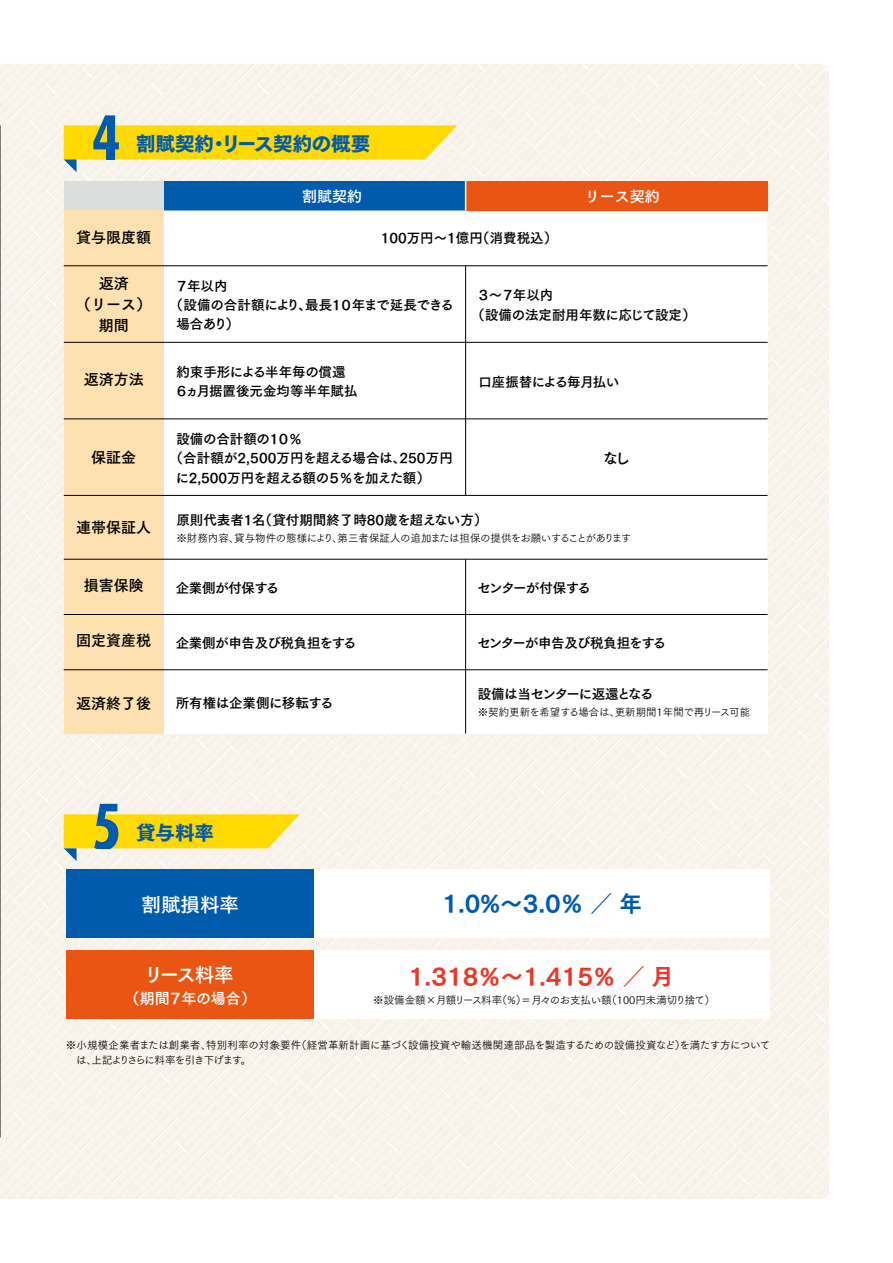
<style>
.page{position:relative;width:893px;height:1263px;background:#fff}
.page>*{position:absolute;margin:0;border:0;box-sizing:border-box;transform-origin:0 0}
.t1{font:700 condensed 60px "Futura";color:#005bac}
.t2{font:22.5px "Tsuku Go Pro E";color:#e83828}
.t3{font:22.5px "Tsuku Go Pro E";color:#005bac}
.t4{font:19.5px "Tsuku Go Pro H";color:#005bac}
.t5{font:19.5px "Tsuku Go Pro B";color:#fff}
.t6{font:15px/21px "Tsuku Go Pro B";color:#000;text-align:center}
.t7{font:15px "Tsuku Go Pro B";letter-spacing:-.02em;color:#fff}
.t8{font:15px "Tsuku Go Pro B";color:#fff}
.t9{font:13.5px/19.5px "Tsuku Go Pro B";letter-spacing:-.02em;color:#000}
.t10{font:13.5px/19.5px "Tsuku Go Pro B";color:#000}
.t11{font:13.5px "Tsuku Go Pro B";letter-spacing:-.075em;color:#000}
.t12{font:13.5px "Tsuku Go Pro B";letter-spacing:-.08em;color:#000}
.t13{font:13.5px "Tsuku Go Pro B";letter-spacing:.005em;color:#000}
.t14{font:13.5px "Tsuku Go Pro B";letter-spacing:-.085em;color:#000}
.t15{font:10.5px "Tsuku Go Pro R";letter-spacing:-.02em;color:#000}
.t16{font:10.5px "Tsuku Go Pro R";letter-spacing:.015em;color:#000}
.t17{font:10.5px "Tsuku Go Pro R";letter-spacing:-.11em;color:#000}
.t18{font:10.5px "Tsuku Go Pro R";letter-spacing:-.08em;color:#000}
.t19{font:10.5px "Tsuku Go Pro R";color:#000}
.t20{font:10.5px "Tsuku Go Pro R";letter-spacing:-.04em;color:#000}
.t21{font:10.5px "Tsuku Go Pro R";letter-spacing:-.075em;color:#000}
.s1{font-family:"Tsuku Go Pro R"}
</style>
<div class="page">
<div style="left:0;top:64px;width:829px;height:1135px;background:#f8f3ec"></div>
<div style="left:66px;top:870px;width:249px;height:68px;background:#005bac"></div>
<div style="left:315px;top:870px;width:455px;height:68px;background:#fff"></div>
<svg style="left:64px;top:125px;width:393px;height:47px"></svg>
<svg style="left:64px;top:814px;width:236px;height:47px"></svg>
<hr style="left:0;top:125px;width:1px;height:1012px;background:#000">
<div style="left:66px;top:950px;width:249px;height:68px;background:#ea5514"></div>
<div style="left:315px;top:950px;width:455px;height:68px;background:#fff"></div>
<div style="left:64px;top:342px;width:100px;height:77px;background:#fde1b0"></div>
<div style="left:64px;top:266px;width:100px;height:76px;background:#fde1b0"></div>
<div style="left:64px;top:181px;width:100px;height:29px;background:#dcdddd"></div>
<div style="left:164px;top:342px;width:302px;height:77px;background:#fff"></div>
<div style="left:164px;top:266px;width:302px;height:76px;background:#fff"></div>
<div style="left:64px;top:210px;width:100px;height:56px;background:#fde1b0"></div>
<div style="left:466px;top:342px;width:301px;height:77px;background:#fff"></div>
<div style="left:466px;top:266px;width:301px;height:76px;background:#fff"></div>
<hr style="left:64px;top:265px;width:703px;height:1px;background:#000">
<hr style="left:465px;top:266px;width:1px;height:153px;background:#000">
<svg style="left:164px;top:181px;width:603px;height:85px"></svg>
<hr style="left:64px;top:342px;width:703px;height:1px;background:#000">
<svg style="left:164px;top:496px;width:603px;height:63px"></svg>
<div style="left:466px;top:559px;width:301px;height:55px;background:#fff"></div>
<div style="left:164px;top:559px;width:302px;height:55px;background:#fff"></div>
<div style="left:64px;top:495px;width:100px;height:64px;background:#fde1b0"></div>
<div style="left:64px;top:419px;width:100px;height:76px;background:#fde1b0"></div>
<div style="left:164px;top:419px;width:302px;height:76px;background:#fff"></div>
<div style="left:466px;top:419px;width:301px;height:76px;background:#fff"></div>
<hr style="left:64px;top:495px;width:703px;height:1px;background:#000">
<hr style="left:64px;top:419px;width:703px;height:1px;background:#000">
<div style="left:64px;top:559px;width:100px;height:55px;background:#fde1b0"></div>
<div style="left:64px;top:614px;width:100px;height:56px;background:#fde1b0"></div>
<div style="left:164px;top:614px;width:302px;height:56px;background:#fff"></div>
<div style="left:64px;top:670px;width:100px;height:63px;background:#fde1b0"></div>
<div style="left:164px;top:670px;width:302px;height:63px;background:#fff"></div>
<div style="left:466px;top:614px;width:301px;height:56px;background:#fff"></div>
<div style="left:466px;top:670px;width:301px;height:63px;background:#fff"></div>
<hr style="left:64px;top:669px;width:703px;height:1px;background:#000">
<hr style="left:64px;top:614px;width:703px;height:1px;background:#000">
<hr style="left:465px;top:559px;width:1px;height:174px;background:#000">
<hr style="left:465px;top:419px;width:1px;height:76px;background:#000">
<hr style="left:64px;top:559px;width:703px;height:1px;background:#000">
<h1 class="t1" style="left:91px;top:99px;width:31px">4</h1>
<h3 class="t4" style="left:136px;top:133px;width:236px">割賦契約リース契約の概要</h3>
<h3 class="t4" style="left:209px;top:133px;width:21px">・</h3>
<p class="t8" style="left:302px;top:183px;width:61px">割賦契約</p>
<p class="t8" style="left:585px;top:183px;width:76px">リース契約</p>
<p class="t6" style="left:76px;top:225px;width:76px">貸与限度額</p>
<p class="t6" style="left:76px;top:271px;width:76px">返済<br>（リース(期間</p>
<p class="t6" style="left:84px;top:367px;width:61px">返済方法</p>
<p class="t9" style="left:476px;top:226px;width:82px">（消費税込(</p>
<p class="t10" style="left:381px;top:226px;width:104px">100万円～1億円</p>
<p class="t9" style="left:175px;top:274px;width:54px">７年以内</p>
<p class="t13" style="left:170px;top:293px;width:164px">（設備の合計額により最長</p>
<p class="t9" style="left:298px;top:294px;width:15px">、</p>
<p class="t9" style="left:176px;top:313px;width:64px">場合あり(</p>
<p class="t14" style="left:330px;top:293px;width:126px">１０年まで延長できる</p>
<p class="t9" style="left:176px;top:360px;width:171px">約束手形による半年毎の償還</p>
<p class="t10" style="left:185px;top:380px;width:174px">ヵ月据置後元金均等半年賦払</p>
<p class="t9" style="left:175px;top:380px;width:15px">６</p>
<p class="t10" style="left:472px;top:284px;width:225px;text-indent:5px">３～７年以内<br>（設備の法定耐用年数に応じて設定(</p>
<p class="t9" style="left:478px;top:370px;width:143px">口座振替による毎月払い</p>
<p class="t9" style="left:176px;top:427px;width:95px">設備の合計額の</p>
<p class="t9" style="left:267px;top:427px;width:36px">１０％</p>
<p class="t6" style="left:91px;top:445px;width:46px">保証金</p>
<p class="t6" style="left:76px;top:515px;width:76px">連帯保証人</p>
<p class="t9" style="left:176px;top:447px;width:255px;text-indent:-6px">（合計額が2,500万円を超える場合は、に2,500万円を超える額の５％を加えた額(</p>
<p class="t6" style="left:603px;top:446px;width:29px">なし</p>
<p class="t10" style="left:252px;top:508px;width:237px">（名貸付期間終了時80歳を超えない方(</p>
<p class="t9" style="left:399px;top:447px;width:55px">250万円</p>
<p class="t9" style="left:176px;top:508px;width:69px">原則代表者</p>
<p class="t15" style="left:234px;top:529px;width:399px">貸与物件の態様により第三者保証人の追加または担保の提供をお願いすることがあります</p>
<p class="t15" style="left:332px;top:529px;width:12px">、</p>
<p class="t9" style="left:242px;top:508px;width:15px">１</p>
<p class="t15" style="left:176px;top:529px;width:64px">※財務内容、</p>
<p class="t6" style="left:84px;top:573px;width:61px">損害保険</p>
<p class="t9" style="left:176px;top:576px;width:105px">企業側が付保する</p>
<p class="t11" style="left:477px;top:576px;width:115px">センターが付保する</p>
<p class="t6" style="left:76px;top:628px;width:76px">固定資産税</p>
<p class="t9" style="left:176px;top:632px;width:182px">企業側が申告及び税負担をする</p>
<p class="t11" style="left:477px;top:631px;width:190px">センターが申告及び税負担をする</p>
<p class="t6" style="left:76px;top:691px;width:76px">返済終了後</p>
<p class="t9" style="left:176px;top:691px;width:159px">所有権は企業側に移転する</p>
<p class="t12" style="left:478px;top:682px;width:177px">設備は当センターに返還となる</p>
<p class="t15" style="left:478px;top:703px;width:144px">※契約更新を希望する場合は、</p>
<p class="t21" style="left:663px;top:703px;width:89px">年間で再リース可能</p>
<p class="t15" style="left:615px;top:703px;width:43px">更新期間</p>
<p class="t15" style="left:655px;top:703px;width:12px">１</p>
<h1 class="t1" style="left:91px;top:788px;width:31px">5</h1>
<h3 class="t4" style="left:136px;top:821px;width:79px">貸与料率</h3>
<h3 class="t5" style="left:142px;top:888px;width:99px">割賦損料率</h3>
<h3 class="t5" style="left:144px;top:958px;width:91px">リース料率</h3>
<p class="t7" style="left:125px;top:985px;width:133px">（期間７年の場合(</p>
<h2 class="t3" style="left:442px;top:883px;width:201px">1.0%～3.0％<span class="s1">／</span>年</h2>
<h2 class="t2" style="left:409px;top:956px;width:267px">1.318％～1.415％<span class="s1">／</span>月</h2>
<p class="t19" style="left:606px;top:991px;width:110px">（100円未満切り捨て(</p>
<p class="t20" style="left:497px;top:991px;width:116px">（%）＝月々のお支払い額</p>
<p class="t18" style="left:373px;top:991px;width:130px">※設備金額×月額リース料率</p>
<p class="t15" style="left:296px;top:1036px;width:476px">（経営革新計画に基づく設備投資や輸送機関連部品を製造するための設備投資などを満たす方について</p>
<p class="t15" style="left:675px;top:1036px;width:12px">）</p>
<p class="t16" style="left:206px;top:1036px;width:97px">特別利率の対象要件</p>
<p class="t16" style="left:66px;top:1036px;width:147px">※小規模企業者または創業者、</p>
<p class="t17" style="left:92px;top:1051px;width:152px">上記よりさらに料率を引き下げます</p>
<p class="t15" style="left:76px;top:1051px;width:22px">は、</p>
<p class="t15" style="left:241px;top:1051px;width:12px">。</p>
</div>
